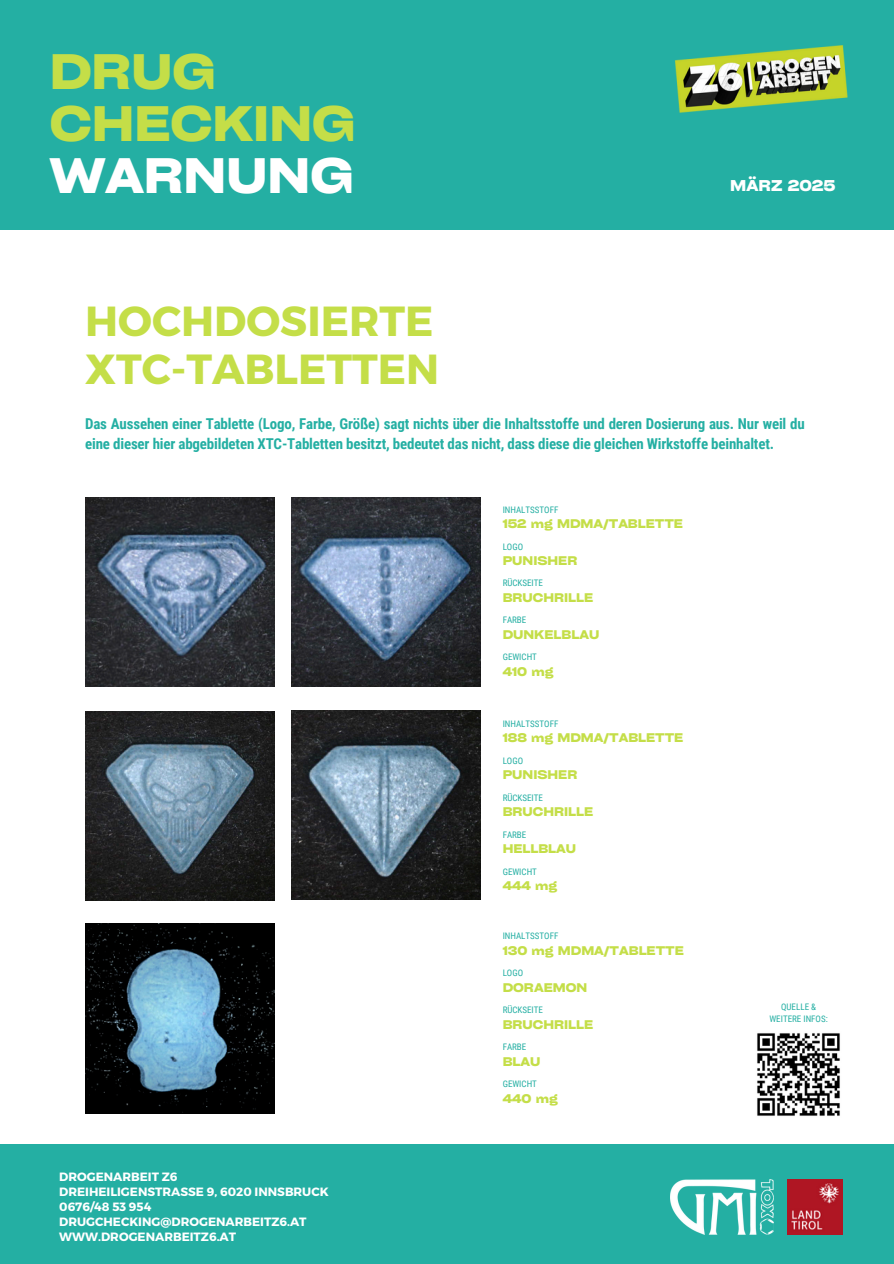
<style>
.page{position:relative;width:894px;height:1264px;background:#fff}
.page>*{position:absolute;margin:0;border:0;box-sizing:border-box;transform-origin:0 0}
.t1{font:700 expanded 47.7px/51.8px "Cy Grotesk";color:#c4de48}
.t2{font:700 42px/48.4px "Montserrat";color:#c4de48}
.t3{font:700 15px/20.2px "Roboto Condensed";letter-spacing:-.01em;color:#24afa3}
.t4{font:700 expanded 15px "Cy Grotesk";color:#fff}
.t5{font:700 expanded 12px "Cy Grotesk";color:#c4de48}
.t6{font:700 12px/15px "Montserrat";color:#fff}
.t7{font:9px "Roboto Condensed";color:#24afa3}
.s1{color:#fff}
</style>
<div class="page">
<div style="left:0;top:0;width:893px;height:229px;background:#24afa3"></div>
<img style="left:675px;top:45px;width:173px;height:68px">
<div style="left:0;top:1143px;width:893px;height:120px;background:#24afa3"></div>
<img style="left:787px;top:1179px;width:55px;height:55px">
<img style="left:757px;top:1033px;width:83px;height:83px">
<img style="left:85px;top:497px;width:189px;height:189px">
<img style="left:85px;top:711px;width:189px;height:189px">
<img style="left:85px;top:923px;width:189px;height:190px">
<img style="left:291px;top:497px;width:190px;height:189px">
<img style="left:291px;top:710px;width:190px;height:189px">
<img style="left:670px;top:1179px;width:103px;height:55px">
<h5 class="t1" style="left:50px;top:44px;width:307px">DRUG<br>CHECKING<br><span class="s1">WARNUNG</span></h5>
<p class="t2" style="left:85px;top:294px;width:355px">HOCHDOSIERTE<br>XTC-TABLETTEN</p>
<p class="t4" style="left:730px;top:176px;width:107px">MÄRZ 2025</p>
<h5 class="t3" style="left:85px;top:413px;width:721px">Das Aussehen einer Tablette (Logo, Farbe, Größe) sagt nichts über die Inhaltsstoffe und deren Dosierung aus. Nur weil du eine dieser hier abgebildeten XTC-Tabletten besitzt, bedeutet das nicht, dass diese die gleichen Wirkstoffe beinhaltet.</h5>
<p class="t7" style="left:502px;top:504px;width:57px">INHALTSSTOFF</p>
<p class="t5" style="left:502px;top:516px;width:182px">152 mg MDMA/TABLETTE</p>
<h6 class="t7" style="left:502px;top:541px;width:22px">LOGO</h6>
<h5 class="t5" style="left:502px;top:553px;width:76px">PUNISHER</h5>
<p class="t7" style="left:502px;top:578px;width:42px">RÜCKSEITE</p>
<h6 class="t5" style="left:502px;top:590px;width:92px">BRUCHRILLE</h6>
<p class="t7" style="left:502px;top:615px;width:25px">FARBE</p>
<h5 class="t5" style="left:502px;top:627px;width:98px">DUNKELBLAU</h5>
<p class="t7" style="left:502px;top:652px;width:36px">GEWICHT</p>
<p class="t5" style="left:502px;top:664px;width:52px">410 mg</p>
<h5 class="t7" style="left:502px;top:718px;width:57px">INHALTSSTOFF</h5>
<h6 class="t5" style="left:502px;top:730px;width:182px">188 mg MDMA/TABLETTE</h6>
<p class="t7" style="left:502px;top:755px;width:22px">LOGO</p>
<p class="t5" style="left:502px;top:767px;width:76px">PUNISHER</p>
<h5 class="t7" style="left:502px;top:792px;width:42px">RÜCKSEITE</h5>
<p class="t5" style="left:502px;top:804px;width:92px">BRUCHRILLE</p>
<h6 class="t7" style="left:502px;top:829px;width:25px">FARBE</h6>
<p class="t5" style="left:502px;top:841px;width:75px">HELLBLAU</p>
<p class="t7" style="left:502px;top:866px;width:36px">GEWICHT</p>
<p class="t5" style="left:502px;top:878px;width:56px">444 mg</p>
<p class="t7" style="left:502px;top:931px;width:57px">INHALTSSTOFF</p>
<p class="t5" style="left:502px;top:943px;width:182px">130 mg MDMA/TABLETTE</p>
<p class="t7" style="left:502px;top:968px;width:22px">LOGO</p>
<h6 class="t6" style="left:59px;top:1168px;width:271px">DROGENARBEIT Z6<br>DREIHEILIGENSTRASSE 9, 6020 INNSBRUCK<br>0676/48 53 954<br>DRUGCHECKING@DROGENARBEITZ6.AT<br>WWW.DROGENARBEITZ6.AT</h6>
<h5 class="t5" style="left:502px;top:980px;width:86px">DORAEMON</h5>
<p class="t7" style="left:502px;top:1004px;width:42px">RÜCKSEITE</p>
<h1 class="t5" style="left:502px;top:1016px;width:92px">BRUCHRILLE</h1>
<p class="t5" style="left:502px;top:1053px;width:39px">BLAU</p>
<h3 class="t5" style="left:502px;top:1090px;width:57px">440 mg</h3>
<p class="t7" style="left:502px;top:1041px;width:25px">FARBE</p>
<h5 class="t7" style="left:502px;top:1078px;width:36px">GEWICHT</h5>
<h2 class="t7" style="left:781px;top:1001px;width:36px">QUELLE &amp;</h2>
<h4 class="t7" style="left:769px;top:1013px;width:60px">WEITERE INFOS:</h4>
</div>
